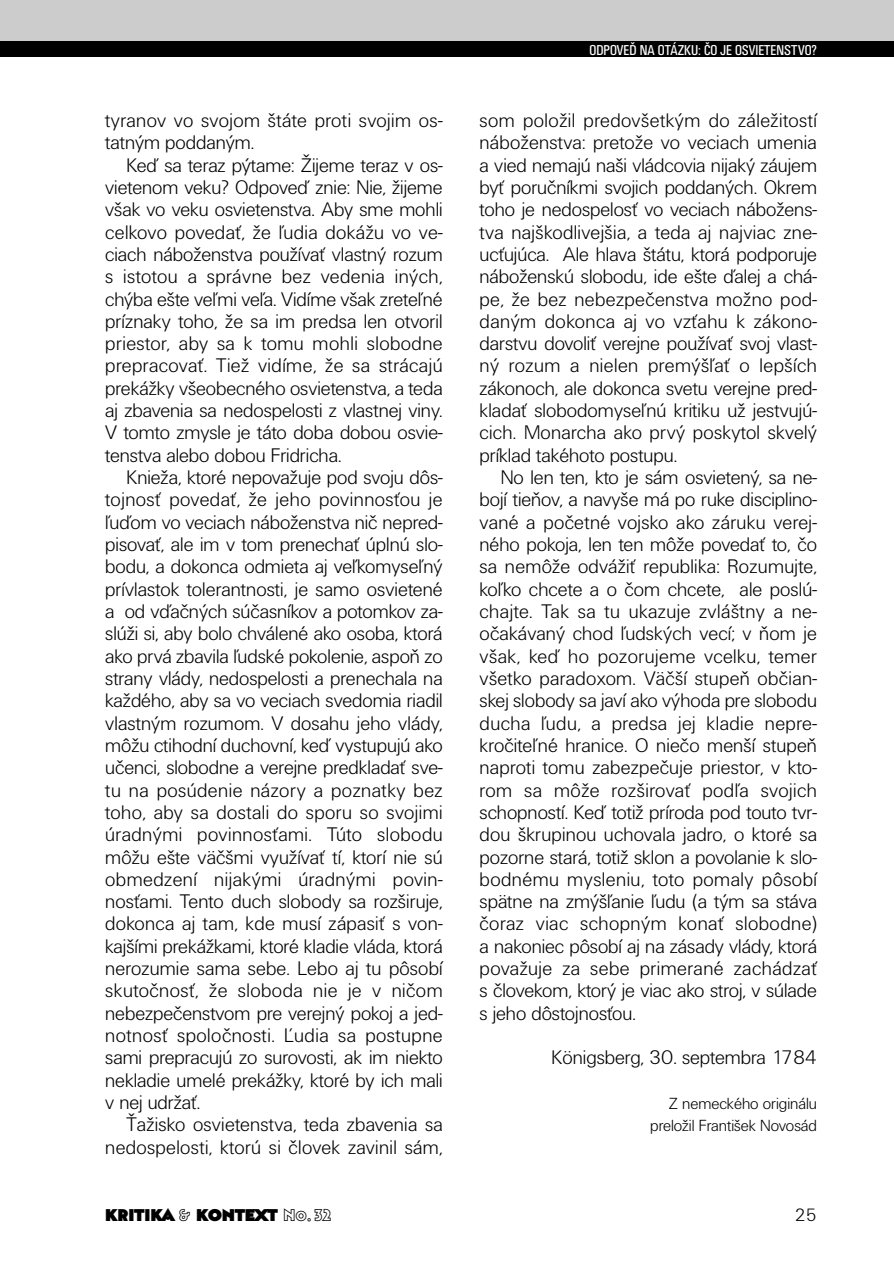
<style>
.page{position:relative;width:894px;height:1264px;background:#fff}
.page>*{position:absolute;margin:0;border:0;box-sizing:border-box;transform-origin:0 0}
.t1{font:300 20.4px/22.4px "Unitus DCE";color:#000;text-align:justify}
.t2{font:300 18.6px "Unitus DCE";color:#000}
.t3{font:300 16.8px/22.4px "Unitus DCE";color:#000;text-align:right}
.t4{font:16.8px "Bahnhof Ultra";color:#000}
.t5{font:condensed 14.8px "Unitus TCE";color:#fff}
.s1{font-family:"Bahnhof Outline"}
</style>
<div class="page">
<div style="left:0;top:0;width:894px;height:47px;background:#ccc"></div>
<div style="left:0;top:41px;width:894px;height:16px;background:#000"></div>
<p class="t1" style="left:105px;top:110px;width:339px">tyranov vo svojom štáte proti svojim os&shy;tatným poddaným.</p>
<p class="t1" style="left:105px;top:155px;width:339px;text-indent:21px">Keď sa teraz pýtame: Žijeme teraz v os&shy;vietenom veku? Odpoveď znie: Nie, žijeme však vo veku osvietenstva. Aby sme mohli celkovo povedať, že ľudia dokážu vo ve&shy;ciach náboženstva používať vlastný rozum s istotou a správne bez vedenia iných, chýba ešte veľmi veľa. Vidíme však zreteľné príznaky toho, že sa im predsa len otvoril priestor, aby sa k tomu mohli slobodne prepracovať. Tiež vidíme, že sa strácajú prekážky všeobecného osvietenstva, a teda aj zbavenia sa nedospelosti z vlastnej viny.<br>V tomto zmysle je táto doba dobou osvie&shy;tenstva alebo dobou Fridricha.</p>
<p class="t1" style="left:105px;top:468px;width:339px;text-indent:21px">Knieža, ktoré nepovažuje pod svoju dôs&shy;tojnosť povedať, že jeho povinnosťou je ľuďom vo veciach náboženstva nič nepred&shy;pisovať, ale im v tom prenechať úplnú slo&shy;bodu, a dokonca odmieta aj veľkomyseľný prívlastok tolerantnosti, je samo osvietené a od vďačných súčasníkov a potomkov za&shy;slúži si, aby bolo chválené ako osoba, ktorá ako prvá zbavila ľudské pokolenie, aspoň zo strany vlády, nedospelosti a prenechala na každého, aby sa vo veciach svedomia riadil vlastným rozumom. V dosahu jeho vlády, môžu ctihodní duchovní, keď vystupujú ako učenci, slobodne a verejne predkladať sve&shy;tu na posúdenie názory a poznatky bez toho, aby sa dostali do sporu so svojimi úradnými povinnosťami. Túto slobodu môžu ešte väčšmi využívať tí, ktorí nie sú obmedzení nijakými úradnými povin&shy;nosťami. Tento duch slobody sa rozširuje, dokonca aj tam, kde musí zápasiť s von&shy;kajšími prekážkami, ktoré kladie vláda, ktorá nerozumie sama sebe. Lebo aj tu pôsobí skutočnosť, že sloboda nie je v ničom nebezpečenstvom pre verejný pokoj a jed&shy;notnosť spoločnosti. Ľudia sa postupne sami prepracujú zo surovosti, ak im niekto nekladie umelé prekážky, ktoré by ich mali v nej udržať.</p>
<p class="t1" style="left:105px;top:1115px;width:339px;text-align:right">Ťažisko osvietenstva, teda zbavenia sa nedospelosti, ktorú si človek zavinil sám,</p>
<p class="t5" style="left:589px;top:44px;width:229px">ODPOVEĎ NA OTÁZKU: ČO JE OSVIETENSTVO?</p>
<p class="t1" style="left:480px;top:110px;width:339px">som položil predovšetkým do záležitostí náboženstva: pretože vo veciach umenia a vied nemajú naši vládcovia nijaký záujem byť poručníkmi svojich poddaných. Okrem toho je nedospelosť vo veciach nábožens&shy;tva najškodlivejšia, a teda aj najviac zne&shy;ucťujúca. Ale hlava štátu, ktorá podporuje náboženskú slobodu, ide ešte ďalej a chá&shy;pe, že bez nebezpečenstva možno pod&shy;daným dokonca aj vo vzťahu k zákono&shy;darstvu dovoliť verejne používať svoj vlast&shy;ný rozum a nielen premýšľať o lepších zákonoch, ale dokonca svetu verejne pred&shy;kladať slobodomyseľnú kritiku už jestvujú&shy;cich. Monarcha ako prvý poskytol skvelý príklad takéhoto postupu.</p>
<p class="t1" style="left:480px;top:468px;width:339px;text-indent:21px">No len ten, kto je sám osvietený, sa ne&shy;bojí tieňov, a navyše má po ruke disciplino&shy;vané a početné vojsko ako záruku verej&shy;ného pokoja, len ten môže povedať to, čo sa nemôže odvážiť republika: Rozumujte, koľko chcete a o čom chcete, ale poslú&shy;chajte. Tak sa tu ukazuje zvláštny a ne&shy;očakávaný chod ľudských vecí; v ňom je však, keď ho pozorujeme vcelku, temer všetko paradoxom. Väčší stupeň občian&shy;skej slobody sa javí ako výhoda pre slobodu ducha ľudu, a predsa jej kladie nepre&shy;kročiteľné hranice. O niečo menší stupeň naproti tomu zabezpečuje priestor, v kto&shy;rom sa môže rozširovať podľa svojich schopností. Keď totiž príroda pod touto tvr&shy;dou škrupinou uchovala jadro, o ktoré sa pozorne stará, totiž sklon a povolanie k slo&shy;bodnému mysleniu, toto pomaly pôsobí spätne na zmýšľanie ľudu (a tým sa stáva čoraz viac schopným konať slobodne) a nakoniec pôsobí aj na zásady vlády, ktorá považuje za sebe primerané zachádzať s človekom, ktorý je viac ako stroj, v súlade s jeho dôstojnosťou.</p>
<p class="t1" style="left:552px;top:1048px;width:267px">Königsberg, 30. septembra 1784</p>
<p class="t3" style="left:650px;top:1093px;width:168px">Z nemeckého originálu preložil František Novosád</p>
<p class="t4" style="left:105px;top:1205px;width:227px">KRITIKA <span class="s1">&amp;</span> KONTEXT <span class="s1">No.32</span></p>
<p class="t2" style="left:795px;top:1207px;width:24px">25</p>
</div>
